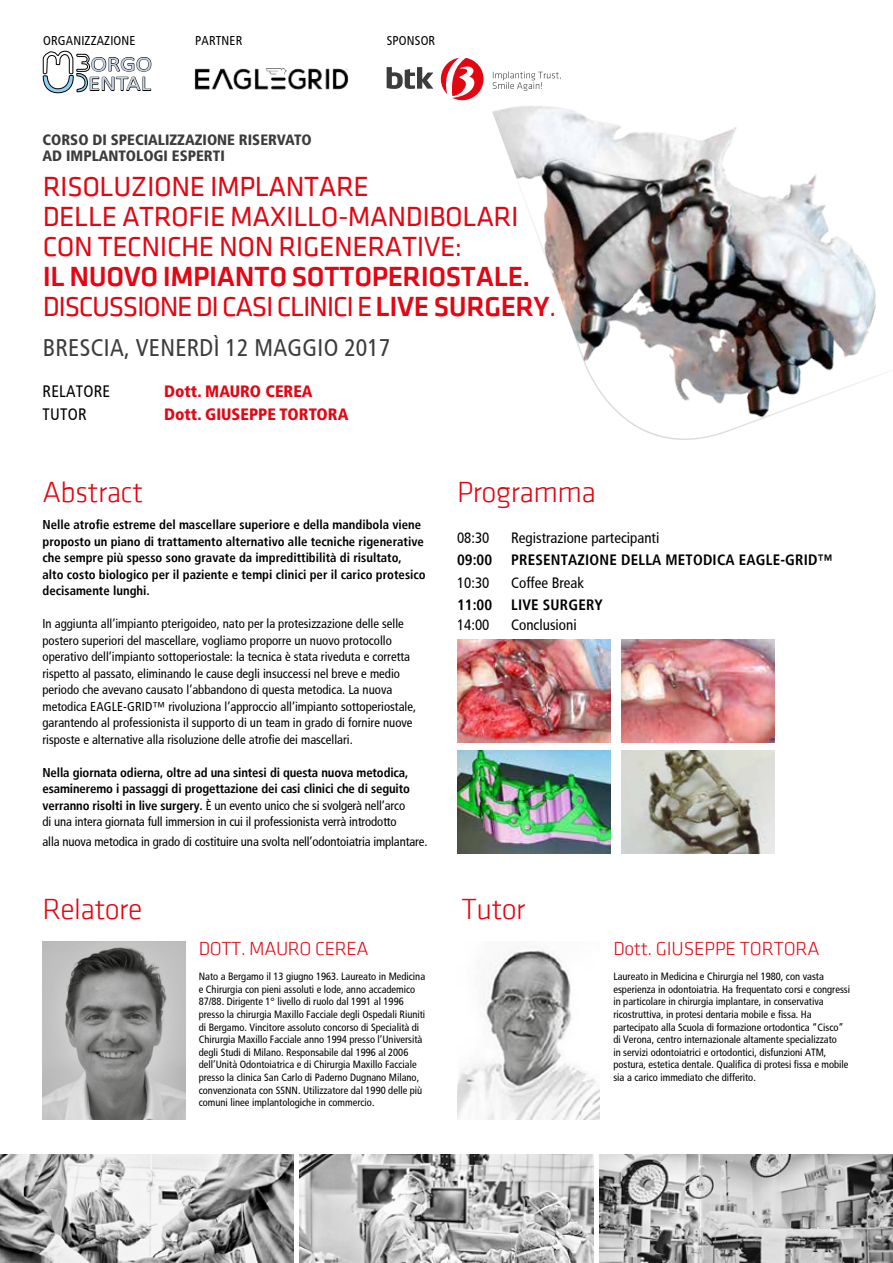
<style>
.page{position:relative;width:893px;height:1263px;background:#fff}
.page>*{position:absolute;margin:0;border:0;box-sizing:border-box;transform-origin:0 0}
.t1{font:30px "Klavika Light OSF";letter-spacing:-.02em;color:#e30613}
.t2{font:28.5px/30px "Klavika Regular TF";letter-spacing:-.015em;color:#e30613}
.t3{font:28.5px "Klavika Regular TF";letter-spacing:-.045em;color:#e30613}
.t4{font:500 28.5px "Klavika";letter-spacing:-.015em;color:#e30613}
.t5{font:condensed 24px "Frutiger LT Std";letter-spacing:.015em;color:#3c3c3b}
.t6{font:21px/19.5px "Calibri";color:#c5d2e3;scale:1.18 1}
.t7{font:19.5px "Klavika Light OSF";letter-spacing:-.02em;color:#e30613}
.t8{font:900 condensed 16.5px "Frutiger LT Std";color:#e30613}
.t9{font:condensed 16.5px "Frutiger LT Std";letter-spacing:.015em;color:#000}
.t10{font:condensed 15px "Frutiger LT Std";color:#000}
.t11{font:700 condensed 15px "Frutiger LT Std";letter-spacing:.015em;color:#000}
.t12{font:900 condensed 15px/16.5px "Frutiger LT Std";color:#3c3c3b}
.t13{font:condensed 12.75px/16.5px "Frutiger LT Std";color:#000}
.t14{font:700 condensed 12.75px/16.5px "Frutiger LT Std";color:#000}
.t15{font:condensed 10.5px/12.6px "Frutiger LT Std";color:#000}
.s1{font-family:"Klavika";font-weight:500}
.s2{font-weight:400}
</style>
<div class="page">
<img style="left:492px;top:72px;width:389px;height:368px">
<img style="left:194px;top:69px;width:154px;height:21px">
<img style="left:43px;top:941px;width:142px;height:178px">
<img style="left:457px;top:947px;width:143px;height:172px">
<img style="left:0;top:1154px;width:293px;height:109px">
<img style="left:600px;top:1154px;width:293px;height:109px">
<img style="left:300px;top:1154px;width:293px;height:109px">
<img style="left:457px;top:751px;width:153px;height:102px">
<img style="left:457px;top:639px;width:153px;height:103px">
<img style="left:621px;top:639px;width:153px;height:103px">
<img style="left:621px;top:751px;width:153px;height:102px">
<svg style="left:387px;top:67px;width:46px;height:22px"></svg>
<svg style="left:493px;top:71px;width:68px;height:20px"></svg>
<svg style="left:440px;top:58px;width:44px;height:43px"></svg>
<svg style="left:43px;top:51px;width:108px;height:43px"></svg>
<p class="t13" style="left:43px;top:32px;width:94px">ORGANIZZAZIONE</p>
<p class="t13" style="left:195px;top:32px;width:49px">PARTNER</p>
<h3 class="t6" style="left:88px;top:53px;width:56px">ORGO<br>ENTAL</h3>
<h3 class="t12" style="left:43px;top:131px;width:271px">CORSO DI SPECIALIZZAZIONE RISERVATO<br>AD IMPLANTOLOGI ESPERTI</h3>
<p class="t13" style="left:387px;top:32px;width:50px">SPONSOR</p>
<h2 class="t2" style="left:43px;top:172px;width:478px">RISOLUZIONE IMPLANTARE<br>DELLE ATROFIE MAXILLO-MANDIBOLARI<br>CON TECNICHE NON RIGENERATIVE:</h2>
<h2 class="t4" style="left:43px;top:261px;width:489px">IL NUOVO IMPIANTO SOTTOPERIOSTALE.</h2>
<h2 class="t3" style="left:43px;top:292px;width:515px">DISCUSSIONE DI CASI CLINICI E <span class="s1">LIVE SURGERY</span>.</h2>
<h3 class="t5" style="left:43px;top:334px;width:349px">BRESCIA, VENERDÌ 12 MAGGIO 2017</h3>
<h3 class="t9" style="left:43px;top:382px;width:69px">RELATORE</h3>
<h3 class="t8" style="left:164px;top:382px;width:150px">Dott. MAURO CEREA</h3>
<h3 class="t9" style="left:43px;top:404px;width:46px">TUTOR</h3>
<h3 class="t8" style="left:164px;top:404px;width:186px">Dott. GIUSEPPE TORTORA</h3>
<h1 class="t1" style="left:43px;top:477px;width:102px">Abstract</h1>
<p class="t14" style="left:43px;top:517px;width:385px">Nelle atrofie estreme del mascellare superiore e della mandibola viene proposto un piano di trattamento alternativo alle tecniche rigenerative che sempre più spesso sono gravate da impredittibilità di risultato, alto costo biologico per il paziente e tempi clinici per il carico protesico decisamente lunghi.</p>
<p class="t13" style="left:43px;top:616px;width:375px">In aggiunta all’impianto pterigoideo, nato per la protesizzazione delle selle postero superiori del mascellare, vogliamo proporre un nuovo protocollo operativo dell’impianto sottoperiostale: la tecnica è stata riveduta e corretta rispetto al passato, eliminando le cause degli insuccessi nel breve e medio periodo che avevano causato l’abbandono di questa metodica. La nuova metodica EAGLE-GRID™ rivoluziona l’approccio all’impianto sottoperiostale, garantendo al professionista il supporto di un team in grado di fornire nuove risposte e alternative alla risoluzione delle atrofie dei mascellari.</p>
<p class="t14" style="left:43px;top:764px;width:369px">Nella giornata odierna, oltre ad una sintesi di questa nuova metodica, esamineremo i passaggi di progettazione dei casi clinici che di seguito verranno risolti in live surgery. <span class="s2">È un evento unico che si svolgerà nell’arco di una intera giornata full immersion in cui il professionista verrà introdotto</span></p>
<p class="t13" style="left:43px;top:833px;width:386px">alla nuova metodica in grado di costituire una svolta nell’odontoiatria implantare.</p>
<h1 class="t1" style="left:457px;top:477px;width:140px">Programma</h1>
<h3 class="t10" style="left:457px;top:529px;width:34px">08:30</h3>
<h3 class="t10" style="left:511px;top:529px;width:150px">Registrazione partecipanti</h3>
<h3 class="t11" style="left:457px;top:551px;width:37px">09:00</h3>
<h3 class="t11" style="left:511px;top:551px;width:323px">PRESENTAZIONE DELLA METODICA EAGLE-GRID™</h3>
<h3 class="t10" style="left:457px;top:574px;width:34px">10:30</h3>
<h3 class="t10" style="left:511px;top:574px;width:75px">Coffee Break</h3>
<h3 class="t11" style="left:457px;top:596px;width:37px">11:00</h3>
<h3 class="t11" style="left:511px;top:596px;width:93px">LIVE SURGERY</h3>
<h3 class="t10" style="left:457px;top:616px;width:34px">14:00</h3>
<h3 class="t10" style="left:511px;top:616px;width:67px">Conclusioni</h3>
<h1 class="t1" style="left:43px;top:894px;width:101px">Relatore</h1>
<h1 class="t1" style="left:461px;top:894px;width:66px">Tutor</h1>
<h3 class="t7" style="left:199px;top:938px;width:171px">DOTT. MAURO CEREA</h3>
<p class="t15" style="left:199px;top:970px;width:228px">Nato a Bergamo il 13 giugno 1963. Laureato in Medicina e Chirurgia con pieni assoluti e lode, anno accademico 87/88. Dirigente 1° livello di ruolo dal 1991 al 1996 presso la chirurgia Maxillo Facciale degli Ospedali Riuniti di Bergamo. Vincitore assoluto concorso di Specialità di Chirurgia Maxillo Facciale anno 1994 presso l’Università degli Studi di Milano. Responsabile dal 1996 al 2006 dell’Unità Odontoiatrica e di Chirurgia Maxillo Facciale presso la clinica San Carlo di Paderno Dugnano Milano, convenzionata con SSNN. Utilizzatore dal 1990 delle più comuni linee implantologiche in commercio.</p>
<h3 class="t7" style="left:613px;top:938px;width:208px">Dott. GIUSEPPE TORTORA</h3>
<p class="t15" style="left:613px;top:970px;width:238px">Laureato in Medicina e Chirurgia nel 1980, con vasta esperienza in odontoiatria. Ha frequentato corsi e congressi in particolare in chirurgia implantare, in conservativa ricostruttiva, in protesi dentaria mobile e fissa. Ha partecipato alla Scuola di formazione ortodontica “Cisco” di Verona, centro internazionale altamente specializzato<br>in servizi odontoiatrici e ortodontici, disfunzioni ATM, postura, estetica dentale. Qualifica di protesi fissa e mobile sia a carico immediato che differito.</p>
</div>
